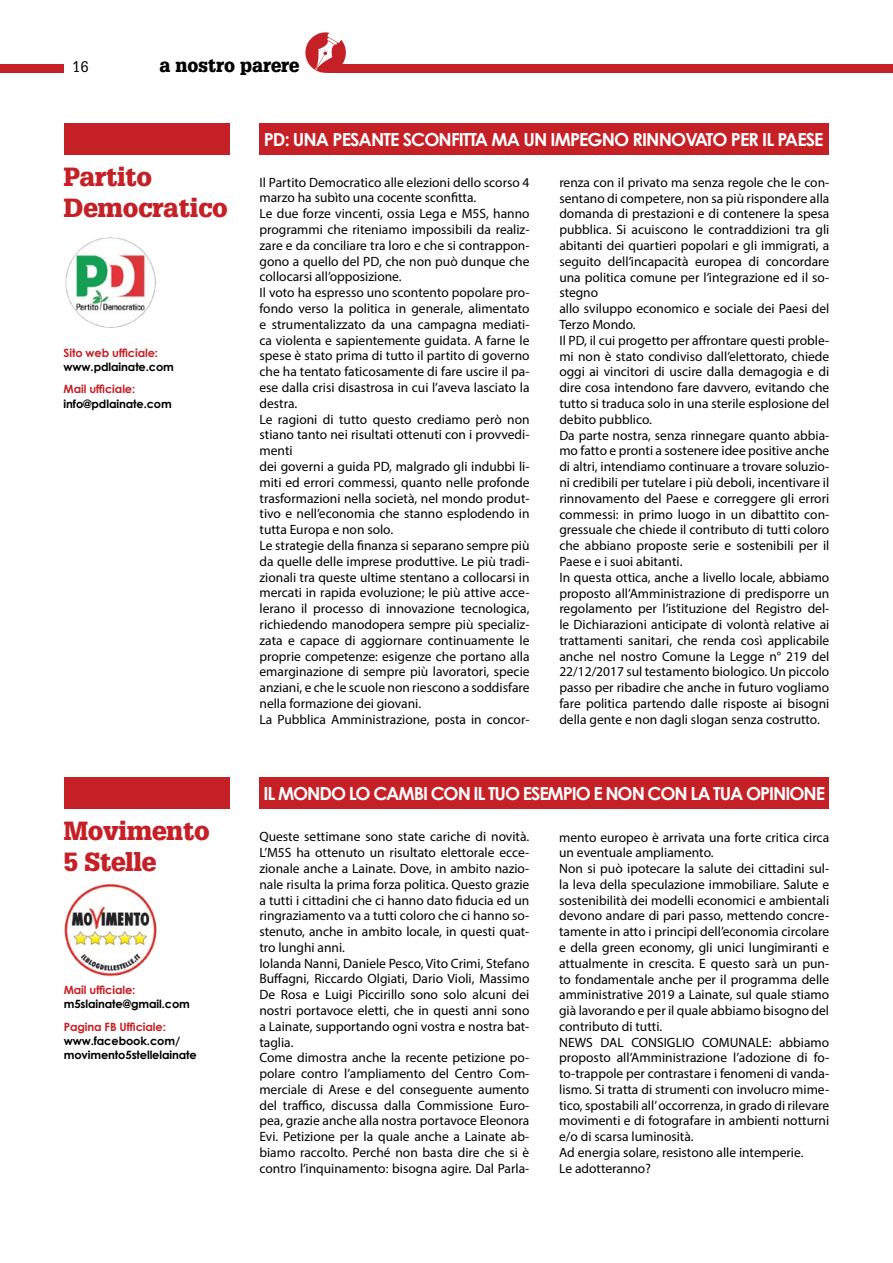
<style>
.page{position:relative;width:893px;height:1263px;background:#fff}
.page>*{position:absolute;margin:0;border:0;box-sizing:border-box;transform-origin:0 0}
.t1{font:900 25.65px/31.3px "Glypha";letter-spacing:-.01em;color:#c52026}
.t2{font:900 18.75px "Glypha";color:#000;scale:.96 1}
.t3{font:700 18px "Century Gothic";letter-spacing:-.06em;color:#fff}
.t4{font:15px "Glypha";color:#000}
.t5{font:13.5px/15.8px "Myriad Pro";color:#000}
.t6{font:700 11.4px/14.2px "Century Gothic";letter-spacing:-.01em;color:#000}
.t7{font:700 11.4px "Century Gothic";letter-spacing:-.01em;color:#c52026}
</style>
<div class="page">
<div style="left:327px;top:64px;width:566px;height:8px;background:#c52026"></div>
<svg style="left:305px;top:32px;width:44px;height:41px"></svg>
<div style="left:0;top:64px;width:64px;height:8px;background:#c52026"></div>
<img style="left:64px;top:884px;width:93px;height:93px">
<div style="left:259px;top:777px;width:570px;height:32px;background:#c52026"></div>
<div style="left:64px;top:777px;width:166px;height:32px;background:#c52026"></div>
<img style="left:65px;top:237px;width:91px;height:91px">
<div style="left:260px;top:123px;width:569px;height:32px;background:#c52026"></div>
<div style="left:64px;top:123px;width:166px;height:32px;background:#c52026"></div>
<p class="t4" style="left:72px;top:58px;width:18px">16</p>
<h2 class="t2" style="left:159px;top:54px;width:147px">a nostro parere</h2>
<h1 class="t1" style="left:64px;top:161px;width:166px">Partito<br>Democratico</h1>
<p class="t7" style="left:64px;top:345px;width:96px">Sito web ufficiale:</p>
<p class="t6" style="left:64px;top:359px;width:112px">www.pdlainate.com</p>
<p class="t7" style="left:64px;top:382px;width:73px">Mail ufficiale:</p>
<p class="t6" style="left:64px;top:396px;width:110px">info@pdlainate.com</p>
<h1 class="t1" style="left:64px;top:815px;width:148px">Movimento<br>5 Stelle</h1>
<p class="t7" style="left:64px;top:983px;width:73px">Mail ufficiale:</p>
<p class="t6" style="left:64px;top:997px;width:128px">m5slainate@gmail.com</p>
<p class="t7" style="left:64px;top:1019px;width:104px">Pagina FB Ufficiale:</p>
<p class="t6" style="left:64px;top:1033px;width:135px">www.facebook.com/ movimento5stellelainate</p>
<h3 class="t3" style="left:264px;top:128px;width:561px">PD: UNA PESANTE SCONFITTA MA UN IMPEGNO RINNOVATO PER IL PAESE</h3>
<p class="t5" style="left:260px;top:174px;width:272px">Il Partito Democratico alle elezioni dello scorso 4 marzo ha subìto una cocente sconfitta.<br>Le due forze vincenti, ossia Lega e M5S, hanno programmi che riteniamo impossibili da realiz&shy;zare e da conciliare tra loro e che si contrappon&shy;gono a quello del PD, che non può dunque che collocarsi all’opposizione.<br>Il voto ha espresso uno scontento popolare pro&shy;fondo verso la politica in generale, alimentato e strumentalizzato da una campagna mediati&shy;ca violenta e sapientemente guidata. A farne le spese è stato prima di tutto il partito di governo che ha tentato faticosamente di fare uscire il pa&shy;ese dalla crisi disastrosa in cui l’aveva lasciato la destra.<br>Le ragioni di tutto questo crediamo però non stiano tanto nei risultati ottenuti con i provvedi&shy;menti<br>dei governi a guida PD, malgrado gli indubbi li&shy;miti ed errori commessi, quanto nelle profonde trasformazioni nella società, nel mondo produt&shy;tivo e nell’economia che stanno esplodendo in tutta Europa e non solo.<br>Le strategie della finanza si separano sempre più da quelle delle imprese produttive. Le più tradi&shy;zionali tra queste ultime stentano a collocarsi in mercati in rapida evoluzione; le più attive acce&shy;lerano il processo di innovazione tecnologica, richiedendo manodopera sempre più specializ&shy;zata e capace di aggiornare continuamente le proprie competenze: esigenze che portano alla emarginazione di sempre più lavoratori, specie anziani, e che le scuole non riescono a soddisfare nella formazione dei giovani.<br>La Pubblica Amministrazione, posta in concor-</p>
<p class="t5" style="left:559px;top:174px;width:272px">renza con il privato ma senza regole che le con&shy;sentano di competere, non sa più rispondere alla domanda di prestazioni e di contenere la spesa pubblica. Si acuiscono le contraddizioni tra gli abitanti dei quartieri popolari e gli immigrati, a seguito dell’incapacità europea di concordare una politica comune per l’integrazione ed il so&shy;stegno<br>allo sviluppo economico e sociale dei Paesi del Terzo Mondo.<br>Il PD, il cui progetto per affrontare questi proble&shy;mi non è stato condiviso dall’elettorato, chiede oggi ai vincitori di uscire dalla demagogia e di dire cosa intendono fare davvero, evitando che tutto si traduca solo in una sterile esplosione del debito pubblico.<br>Da parte nostra, senza rinnegare quanto abbia&shy;mo fatto e pronti a sostenere idee positive anche di altri, intendiamo continuare a trovare soluzio&shy;ni credibili per tutelare i più deboli, incentivare il rinnovamento del Paese e correggere gli errori commessi: in primo luogo in un dibattito con&shy;gressuale che chiede il contributo di tutti coloro che abbiano proposte serie e sostenibili per il Paese e i suoi abitanti.<br>In questa ottica, anche a livello locale, abbiamo proposto all’Amministrazione di predisporre un regolamento per l’istituzione del Registro del&shy;le Dichiarazioni anticipate di volontà relative ai trattamenti sanitari, che renda così applicabile anche nel nostro Comune la Legge n° 219 del 22/12/2017 sul testamento biologico. Un piccolo passo per ribadire che anche in futuro vogliamo fare politica partendo dalle risposte ai bisogni della gente e non dagli slogan senza costrutto.</p>
<h3 class="t3" style="left:264px;top:782px;width:563px">IL MONDO LO CAMBI CON IL TUO ESEMPIO E NON CON LA TUA OPINIONE</h3>
<p class="t5" style="left:259px;top:829px;width:272px">Queste settimane sono state cariche di novità.<br>L’M5S ha ottenuto un risultato elettorale ecce&shy;zionale anche a Lainate. Dove, in ambito nazio&shy;nale risulta la prima forza politica. Questo grazie a tutti i cittadini che ci hanno dato fiducia ed un ringraziamento va a tutti coloro che ci hanno so&shy;stenuto, anche in ambito locale, in questi quat&shy;tro lunghi anni.<br>Iolanda Nanni, Daniele Pesco, Vito Crimi, Stefano Buffagni, Riccardo Olgiati, Dario Violi, Massimo De Rosa e Luigi Piccirillo sono solo alcuni dei nostri portavoce eletti, che in questi anni sono a Lainate, supportando ogni vostra e nostra bat&shy;taglia.<br>Come dimostra anche la recente petizione po&shy;polare contro l’ampliamento del Centro Com&shy;merciale di Arese e del conseguente aumento del traffico, discussa dalla Commissione Euro&shy;pea, grazie anche alla nostra portavoce Eleonora Evi. Petizione per la quale anche a Lainate ab&shy;biamo raccolto. Perché non basta dire che si è contro l’inquinamento: bisogna agire. Dal Parla-</p>
<p class="t5" style="left:559px;top:829px;width:272px">mento europeo è arrivata una forte critica circa un eventuale ampliamento.<br>Non si può ipotecare la salute dei cittadini sul&shy;la leva della speculazione immobiliare. Salute e sostenibilità dei modelli economici e ambientali devono andare di pari passo, mettendo concre&shy;tamente in atto i principi dell’economia circolare e della green economy, gli unici lungimiranti e attualmente in crescita. E questo sarà un pun&shy;to fondamentale anche per il programma delle amministrative 2019 a Lainate, sul quale stiamo già lavorando e per il quale abbiamo bisogno del contributo di tutti.<br>NEWS DAL CONSIGLIO COMUNALE: abbiamo proposto all’Amministrazione l’adozione di fo&shy;to-trappole per contrastare i fenomeni di vanda&shy;lismo. Si tratta di strumenti con involucro mime&shy;tico, spostabili all’ occorrenza, in grado di rilevare movimenti e di fotografare in ambienti notturni e/o di scarsa luminosità.<br>Ad energia solare, resistono alle intemperie.<br>Le adotteranno?</p>
</div>
